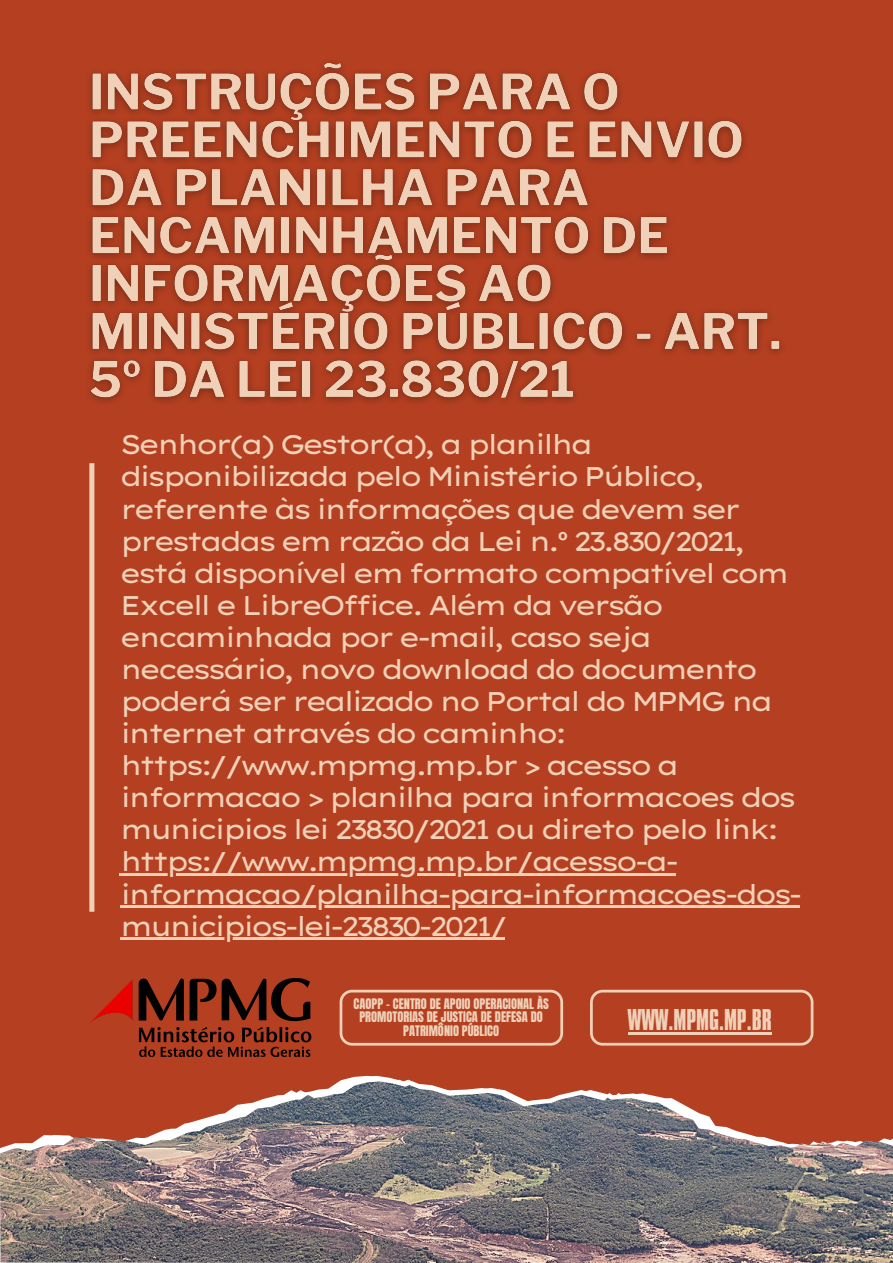
<style>
.page{position:relative;width:893px;height:1263px;background:#b44021}
.page>*{position:absolute;margin:0;border:0;box-sizing:border-box;transform-origin:0 0}
.t1{font:27px/32.1px "Lexend Mega";letter-spacing:-.13em;color:#f0d1b8}
.t2{font:25.88px "Aka Acid GR Compacta";color:#f0d1b8}
.t3{font:12.38px/13.5px "Anton";color:#f0d1b8;text-align:center}
</style>
<div class="page">
<div style="left:89px;top:463px;width:5px;height:449px;background:#f0d1b8"></div>
<img style="left:90px;top:979px;width:222px;height:77px">
<hr style="left:120px;top:873px;width:556px;height:2px;background:#f0d1b8">
<hr style="left:120px;top:905px;width:679px;height:2px;background:#f0d1b8">
<hr style="left:120px;top:937px;width:384px;height:2px;background:#f0d1b8">
<img style="left:0;top:1081px;width:893px;height:182px">
<img style="left:89px;top:62px;width:693px;height:340px">
<svg style="left:590px;top:990px;width:223px;height:55px"></svg>
<hr style="left:628px;top:1032px;width:144px;height:2px;background:#f0d1b8">
<svg style="left:339px;top:990px;width:224px;height:55px"></svg>
<p class="t1" style="left:120px;top:428px;width:684px">Senhor(a) Gestor(a), a planilha disponibilizada pelo Ministério Público, referente às informações que devem ser prestadas em razão da Lei n.º 23.830/2021, está disponível em formato compatível com Excell e LibreOffice. Além da versão encaminhada por e-mail, caso seja necessário, novo download do documento poderá ser realizado no Portal do MPMG na internet através do caminho: https://www.mpmg.mp.br &gt; acesso a informacao &gt; planilha para informacoes dos municipios lei 23830/2021 ou direto pelo link: https://www.mpmg.mp.br/acesso-a&shy;informacao/planilha-para-informacoes-dos&shy;municipios-lei-23830-2021/</p>
<p class="t3" style="left:353px;top:997px;width:197px">CAOPP - CENTRO DE APOIO OPERACIONAL ÀS<br>PROMOTORIAS DE JUSTICA DE DEFESA DO<br>PATRIMÔNIO PÚBLICO</p>
<p class="t2" style="left:628px;top:1010px;width:145px">WWW.MPMG.MP.BR</p>
</div>
